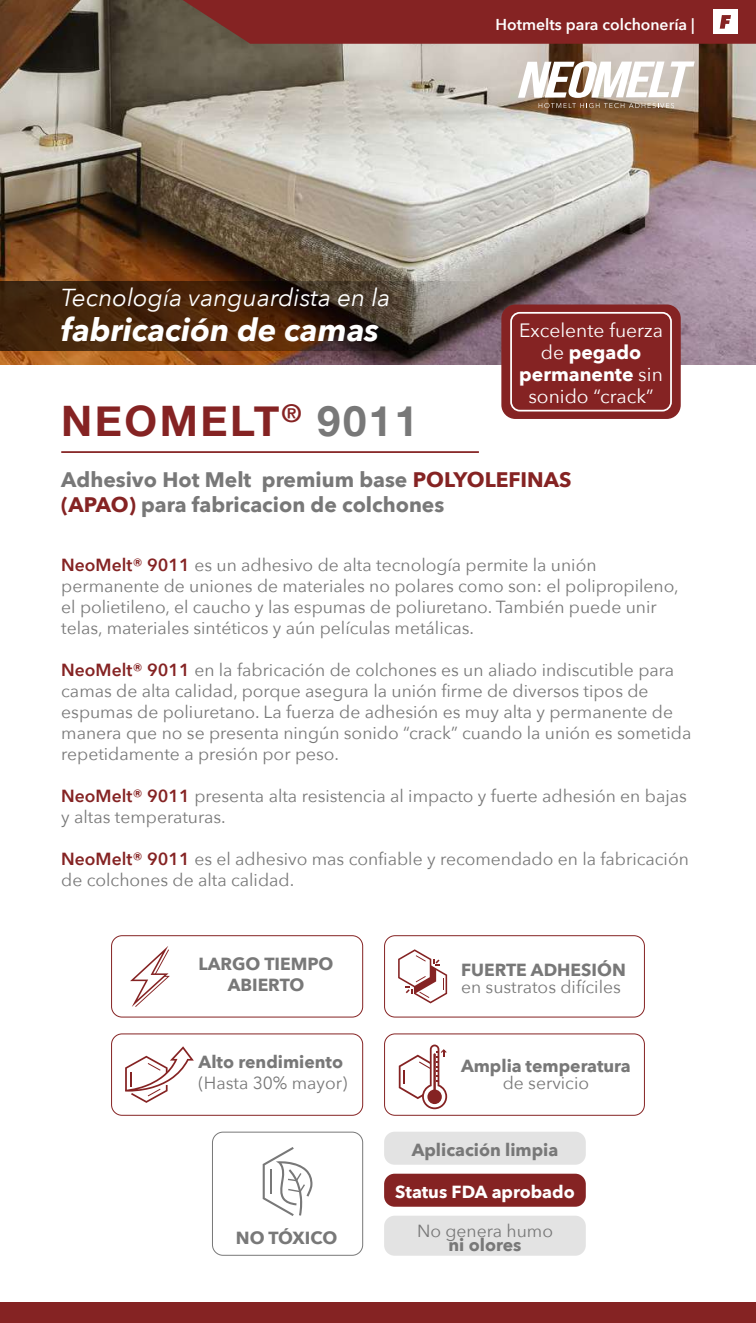
<style>
.page{position:relative;width:756px;height:1323px;background:#fff}
.page>*{position:absolute;margin:0;border:0;box-sizing:border-box;transform-origin:0 0}
.t1{font:700 42px "Helvetica Neue";letter-spacing:.06em;color:#852323}
.t2{font:italic 700 31.5px "Avenir Next";color:#fff}
.t3{font:italic 24.5px "Avenir Next";color:#fff}
.t4{font:700 21px/25.2px "Avenir Next";color:#787878}
.t5{font:19.25px/21.7px "Avenir Next";color:#fff;text-align:center}
.t6{font:17.5px/21px "Avenir Next";color:#787878}
.t7{font:700 17.5px/21px "Avenir Next";color:#787878;text-align:center}
.t8{font:700 17.5px "Avenir Next";color:#fff}
.t9{font:600 15.75px "Avenir Next";color:#fff}
.s1{font-weight:700}
.s2{color:#787878}
.s3{color:#852323}
.s4{font-weight:600;color:#852323}
</style>
<div class="page">
<img style="left:0;top:0;width:756px;height:365px">
<div style="left:0;top:1302px;width:756px;height:21px;background:#852323"></div>
<svg style="left:169px;top:0;width:587px;height:44px"></svg>
<svg style="left:0;top:282px;width:488px;height:69px"></svg>
<div style="left:501px;top:304px;width:180px;height:115px;background:#852323;border-radius:14px"></div>
<div style="left:510px;top:312px;width:162px;height:100px;border:2px solid #fff;border-radius:9px"></div>
<hr style="left:61px;top:451px;width:418px;height:2px;background:#852323">
<div style="left:384px;top:1132px;width:202px;height:33px;background:#e3e3e3;border-radius:11px"></div>
<div style="left:384px;top:1174px;width:202px;height:33px;background:#852323;border-radius:11px"></div>
<div style="left:384px;top:1216px;width:202px;height:40px;background:#e3e3e3;border-radius:10px"></div>
<div style="left:111px;top:935px;width:252px;height:83px;border:1px solid #852323;border-radius:10px"></div>
<svg style="left:130px;top:946px;width:40px;height:61px"></svg>
<div style="left:384px;top:935px;width:261px;height:83px;border:1px solid #852323;border-radius:10px"></div>
<svg style="left:398px;top:949px;width:49px;height:54px"></svg>
<div style="left:384px;top:1033px;width:261px;height:83px;border:1px solid #852323;border-radius:10px"></div>
<svg style="left:399px;top:1045px;width:48px;height:64px"></svg>
<div style="left:111px;top:1033px;width:252px;height:83px;border:1px solid #852323;border-radius:10px"></div>
<div style="left:212px;top:1132px;width:151px;height:124px;border:1px solid #787878;border-radius:10px"></div>
<svg style="left:125px;top:1046px;width:69px;height:57px"></svg>
<svg style="left:263px;top:1147px;width:50px;height:69px"></svg>
<svg style="left:518px;top:61px;width:177px;height:47px"></svg>
<p class="t9" style="left:496px;top:11px;width:201px">Hotmelts para colchonería |</p>
<h3 class="t3" style="left:61px;top:277px;width:331px">Tecnología vanguardista en la</h3>
<h2 class="t2" style="left:61px;top:302px;width:320px">fabricación de camas</h2>
<p class="t5" style="left:519px;top:319px;width:145px">Excelente fuerza de <span class="s1">pegado permanente</span> sin sonido “crack”</p>
<h1 class="t1" style="left:61px;top:389px;width:358px">NEOMELT<sup>®</sup> <span class="s2">9011</span></h1>
<p class="t4" style="left:61px;top:467px;width:512px">Adhesivo Hot Melt premium base <span class="s3">POLYOLEFINAS (APAO)</span> para fabricacion de colchones</p>
<p class="t6" style="left:61px;top:553px;width:619px"><span class="s4">NeoMelt® 9011</span> es un adhesivo de alta tecnología permite la unión permanente de uniones de materiales no polares como son: el polipropileno, el polietileno, el caucho y las espumas de poliuretano. También puede unir telas, materiales sintéticos y aún películas metálicas.</p>
<p class="t6" style="left:61px;top:658px;width:632px"><span class="s4">NeoMelt® 9011</span> en la fabricación de colchones es un aliado indiscutible para camas de alta calidad, porque asegura la unión firme de diversos tipos de espumas de poliuretano. La fuerza de adhesión es muy alta y permanente de manera que no se presenta ningún sonido “crack” cuando la unión es sometida repetidamente a presión por peso.</p>
<p class="t6" style="left:61px;top:784px;width:627px"><span class="s4">NeoMelt® 9011</span> presenta alta resistencia al impacto y fuerte adhesión en bajas y altas temperaturas.</p>
<p class="t6" style="left:61px;top:847px;width:629px"><span class="s4">NeoMelt® 9011</span> es el adhesivo mas confiable y recomendado en la fabricación de colchones de alta calidad.</p>
<p class="t7" style="left:198px;top:953px;width:137px">LARGO TIEMPO<br>ABIERTO</p>
<p class="t7" style="left:461px;top:959px;width:166px">FUERTE ADHESIÓN</p>
<p class="t6" style="left:461px;top:976px;width:161px">en sustratos difíciles</p>
<p class="t7" style="left:199px;top:1051px;width:146px">Alto rendimiento</p>
<p class="t6" style="left:199px;top:1072px;width:150px">(Hasta 30% mayor)</p>
<p class="t7" style="left:236px;top:1227px;width:103px">NO TÓXICO</p>
<p class="t7" style="left:461px;top:1055px;width:171px">Amplia temperatura</p>
<p class="t6" style="left:503px;top:1072px;width:88px">de servicio</p>
<p class="t7" style="left:412px;top:1139px;width:148px">Aplicación limpia</p>
<p class="t8" style="left:395px;top:1177px;width:181px">Status FDA aprobado</p>
<p class="t6" style="left:417px;top:1219px;width:138px">No genera humo</p>
<p class="t7" style="left:449px;top:1234px;width:74px">ni olores</p>
</div>
